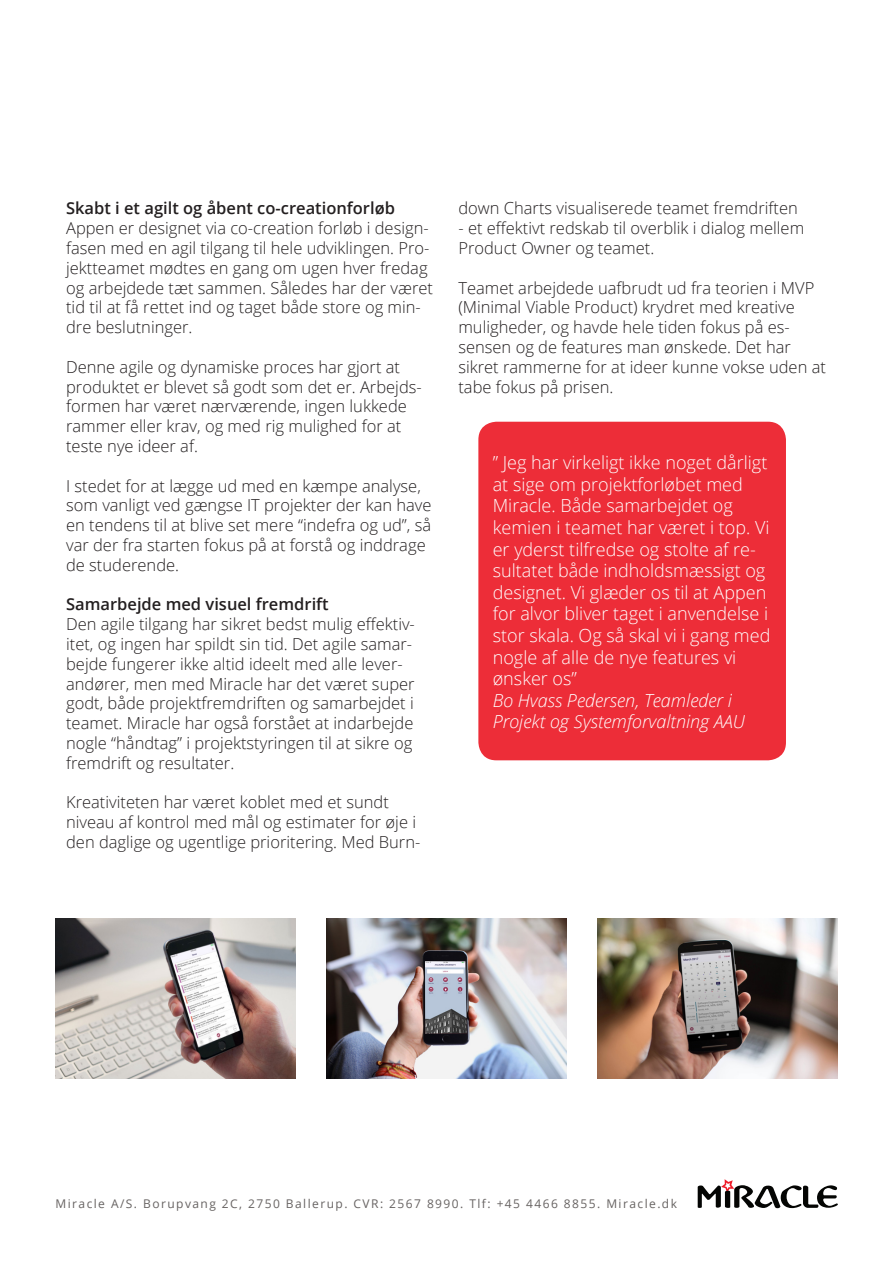
<style>
.page{position:relative;width:893px;height:1263px;background:#fff}
.page>*{position:absolute;margin:0;border:0;box-sizing:border-box;transform-origin:0 0}
.t1{font:300 18px/21.6px "Open Sans";color:#fff}
.t2{font:italic 300 18px "Open Sans";color:#fff}
.t3{font:300 16.5px/19.8px "Open Sans";color:#231f20}
.t4{font:600 16.5px "Open Sans";color:#231f20}
.t5{font:12px "Open Sans";letter-spacing:.12em;color:#676362}
</style>
<div class="page">
<svg style="left:698px;top:1179px;width:140px;height:29px"></svg>
<div style="left:478px;top:422px;width:308px;height:338px;background:#ed2d38;border-radius:18px"></div>
<img style="left:326px;top:918px;width:240px;height:160px">
<img style="left:55px;top:918px;width:240px;height:160px">
<img style="left:597px;top:918px;width:240px;height:160px">
<p class="t4" style="left:66px;top:197px;width:330px">Skabt i et agilt og åbent co-creationforløb</p>
<p class="t3" style="left:66px;top:218px;width:368px">Appen er designet via co-creation forløb i design&shy;fasen med en agil tilgang til hele udviklingen. Pro&shy;jektteamet mødtes en gang om ugen hver fredag og arbejdede tæt sammen. Således har der været tid til at få rettet ind og taget både store og min&shy;dre beslutninger.</p>
<p class="t3" style="left:66px;top:356px;width:357px">Denne agile og dynamiske proces har gjort at produktet er blevet så godt som det er. Arbejds&shy;formen har været nærværende, ingen lukkede rammer eller krav, og med rig mulighed for at teste nye ideer af.</p>
<p class="t3" style="left:66px;top:475px;width:367px">I stedet for at lægge ud med en kæmpe analyse, som vanligt ved gængse IT projekter der kan have en tendens til at blive set mere “indefra og ud”, så var der fra starten fokus på at forstå og inddrage de studerende.</p>
<p class="t4" style="left:66px;top:593px;width:264px">Samarbejde med visuel fremdrift</p>
<p class="t3" style="left:66px;top:614px;width:350px">Den agile tilgang har sikret bedst mulig effektiv&shy;itet, og ingen har spildt sin tid. Det agile samar&shy;bejde fungerer ikke altid ideelt med alle lever&shy;andører, men med Miracle har det været super godt, både projektfremdriften og samarbejdet i teamet. Miracle har også forstået at indarbejde nogle “håndtag” i projektstyringen til at sikre og fremdrift og resultater.</p>
<p class="t3" style="left:66px;top:792px;width:356px">Kreativiteten har været koblet med et sundt niveau af kontrol med mål og estimater for øje i den daglige og ugentlige prioritering. Med Burn-</p>
<p class="t3" style="left:458px;top:198px;width:341px">down Charts visualiserede teamet fremdriften</p>
<p class="t3" style="left:458px;top:218px;width:347px">- et effektivt redskab til overblik i dialog mellem<br>Product Owner og teamet.</p>
<p class="t3" style="left:458px;top:277px;width:369px">Teamet arbejdede uafbrudt ud fra teorien i MVP (Minimal Viable Product) krydret med kreative muligheder, og havde hele tiden fokus på es&shy;sensen og de features man ønskede. Det har sikret rammerne for at ideer kunne vokse uden at tabe fokus på prisen.</p>
<p class="t1" style="left:493px;top:451px;width:279px">” Jeg har virkeligt ikke noget dårligt at sige om projektforløbet med<br>Miracle. Både samarbejdet og kemien i teamet har været i top. Vi er yderst tilfredse og stolte af re&shy;sultatet både indholdsmæssigt og designet. Vi glæder os til at Appen for alvor bliver taget i anvendelse i stor skala. Og så skal vi i gang med nogle af alle de nye features vi ønsker os”</p>
<p class="t2" style="left:493px;top:688px;width:241px">Bo Hvass Pedersen, Teamleder i</p>
<p class="t2" style="left:493px;top:709px;width:253px">Projekt og Systemforvaltning AAU</p>
<p class="t5" style="left:55px;top:1195px;width:623px">Miracle A/S. Borupvang 2C, 2750 Ballerup. CVR: 2567 8990. Tlf: +45 4466 8855. Miracle.dk</p>
</div>
